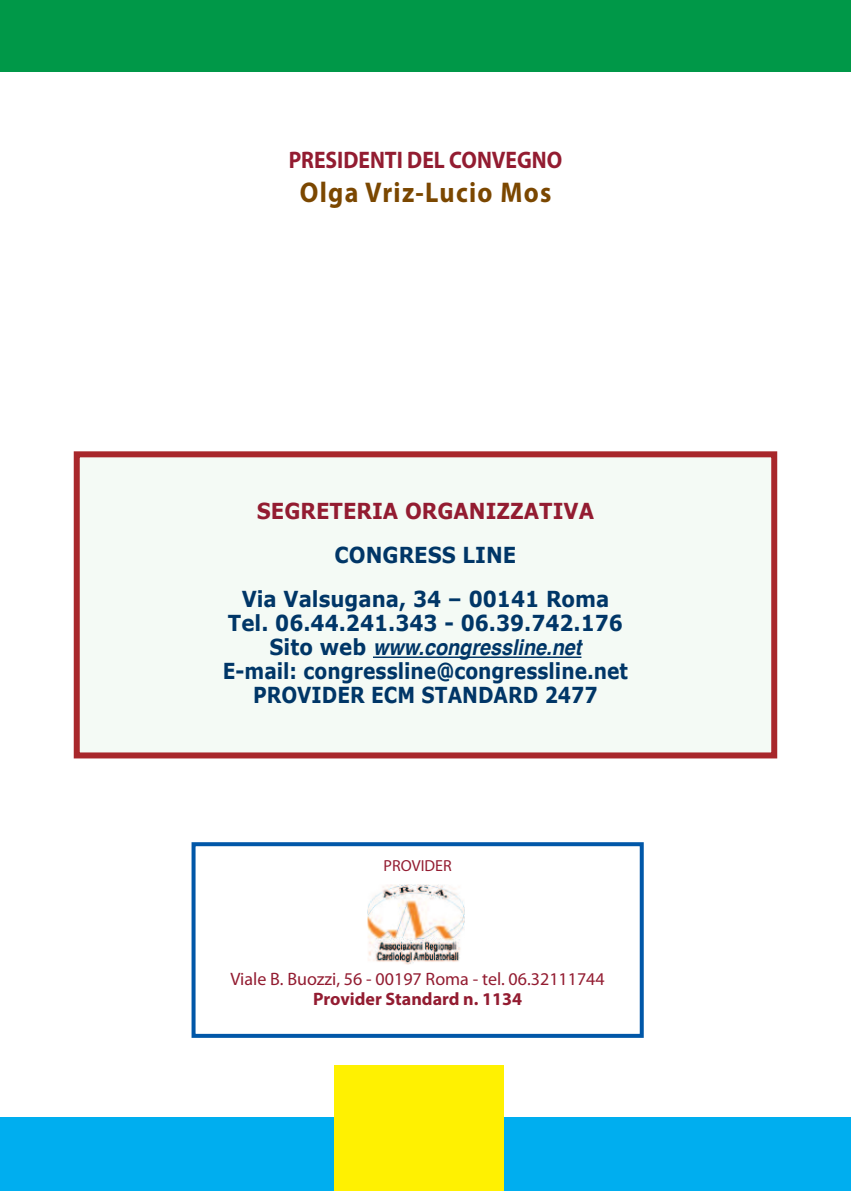
<style>
.page{position:relative;width:851px;height:1191px;background:#fff}
.page>*{position:absolute;margin:0;border:0;box-sizing:border-box;transform-origin:0 0}
.t1{font:700 28.6px "Myriad Pro";letter-spacing:.05em;color:#7b4700;scale:.91 1}
.t2{font:700 24px "Myriad Pro";color:#931c31;scale:.9 1}
.t3{font:700 22px/44px "Verdana";color:#003667;text-align:center;scale:.9 1}
.t4{font:700 22px/24px "Verdana";color:#003667;text-align:center;scale:.85 1}
.t5{font:italic 700 22px "Helvetica";color:#003667;scale:.9 1}
.t6{font:700 22px "Verdana";color:#931c31;scale:.9 1}
.t7{font:18px "Myriad Pro";color:#931c31}
.t8{font:700 18px "Myriad Pro";color:#931c31}
.t9{font:16px "Myriad Pro";color:#931c31}
.s1{font-family:"Verdana";font-style:normal}
</style>
<div class="page">
<div style="left:80px;top:457px;width:691px;height:295px;background:#f4faf5"></div>
<div style="left:74px;top:451px;width:703px;height:307px;border:6px solid #a8272b"></div>
<hr style="left:373px;top:656px;width:208px;height:2px;background:#003667">
<div style="left:0;top:0;width:850px;height:72px;background:#009848"></div>
<div style="left:0;top:1117px;width:850px;height:74px;background:#00aeef"></div>
<div style="left:334px;top:1065px;width:170px;height:126px;background:#fff101"></div>
<div style="left:191px;top:842px;width:452px;height:195px;border:4px solid #0157a8"></div>
<img style="left:367px;top:884px;width:97px;height:80px">
<p class="t2" style="left:288px;top:151px;width:305px">PRESIDENTI DEL CONVEGNO</p>
<h1 class="t1" style="left:299px;top:181px;width:278px">Olga Vriz-Lucio Mos</h1>
<p class="t6" style="left:257px;top:497px;width:376px">SEGRETERIA ORGANIZZATIVA</p>
<p class="t3" style="left:242px;top:532px;width:410px">CONGRESS LINE<br>Via Valsugana, 34 – 00141 Roma</p>
<p class="t3" style="left:228px;top:600px;width:440px">Tel. 06.44.241.343 - 06.39.742.176</p>
<p class="t5" style="left:269px;top:638px;width:348px"><span class="s1">Sito web</span> www.congressline.net</p>
<p class="t4" style="left:223px;top:658px;width:478px">E-mail: congressline@congressline.net<br>PROVIDER ECM STANDARD 2477</p>
<p class="t9" style="left:383px;top:860px;width:70px">PROVIDER</p>
<p class="t7" style="left:230px;top:972px;width:376px">Viale B. Buozzi, 56 - 00197 Roma - tel. 06.32111744</p>
<p class="t8" style="left:313px;top:992px;width:210px">Provider Standard n. 1134</p>
</div>
